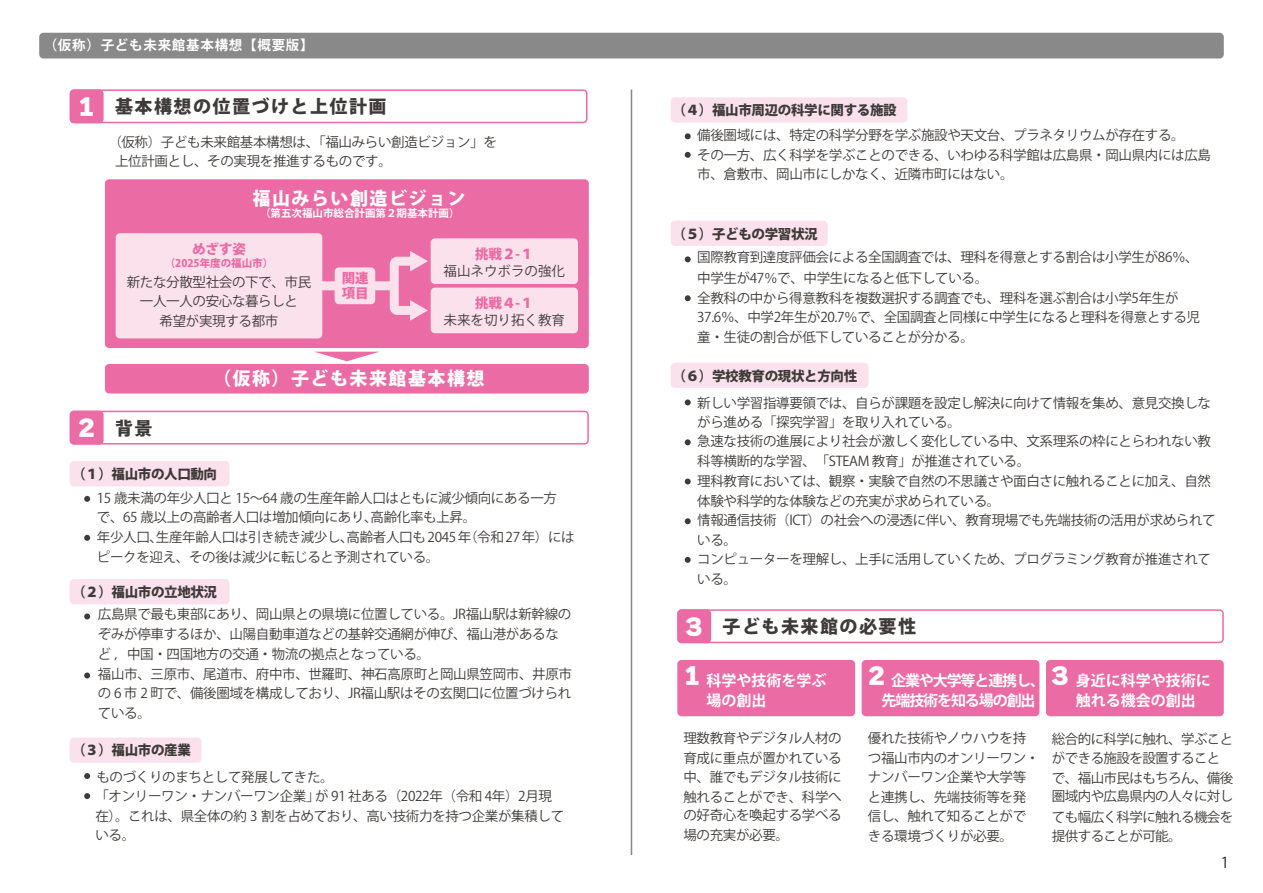
<style>
.page{position:relative;width:1263px;height:893px;background:#fff}
.page>*{position:absolute;margin:0;border:0;box-sizing:border-box;transform-origin:0 0}
.t1{font:22.5px "Ruika 09";color:#fff}
.t2{font:22.35px "Ruika 09";color:#fff}
.t3{font:800 18px "Koz Go Pr 6 N";letter-spacing:.085em;color:#3e3a39}
.t4{font:800 18px "Koz Go Pr 6 N";letter-spacing:.085em;color:#fff}
.t5{font:700 15px/20px "Koz Go Pr 6 N";color:#fff}
.t6{font:700 15px/20px "Koz Go Pr 6 N";letter-spacing:-.075em;color:#fff}
.t7{font:15px "Koz Go Pr 6 N";color:#231f20}
.t8{font:13.5px/19.5px "Koz Go Pr 6 N";letter-spacing:-.025em;color:#3e3a39}
.t9{font:13.5px/19.2px "Koz Go Pr 6 N";letter-spacing:-.045em;color:#3e3a39}
.t10{font:800 13.5px "Koz Go Pr 6 N";letter-spacing:-.025em;color:#3e3a39}
.t11{font:700 13.5px "Koz Go Pr 6 N";letter-spacing:.055em;color:#fff}
.t12{font:800 13.5px/15px "Koz Go Pr 6 N";color:#eb6ba4}
.t13{font:13.5px "Koz Go Pr 6 N";color:#3e3a39}
.t14{font:700 10.5px "Koz Go Pr 6 N";color:#fff}
.t15{font:800 10.5px "Koz Go Pr 6 N";color:#eb6ba4}
</style>
<div class="page">
<div style="left:677px;top:660px;width:178px;height:56px;background:#eb6ba4;border-radius:4px"></div>
<div style="left:862px;top:660px;width:177px;height:56px;background:#eb6ba4;border-radius:4px"></div>
<div style="left:1046px;top:660px;width:178px;height:56px;background:#eb6ba4;border-radius:4px"></div>
<div style="left:70px;top:461px;width:159px;height:25px;background:#fbe1ec;border-radius:4px"></div>
<div style="left:671px;top:97px;width:236px;height:26px;background:#fbe1ec;border-radius:4px"></div>
<div style="left:671px;top:221px;width:157px;height:25px;background:#fbe1ec;border-radius:4px"></div>
<div style="left:671px;top:363px;width:197px;height:25px;background:#fbe1ec;border-radius:4px"></div>
<div style="left:70px;top:579px;width:159px;height:25px;background:#fbe1ec;border-radius:4px"></div>
<div style="left:70px;top:737px;width:132px;height:26px;background:#fbe1ec;border-radius:4px"></div>
<div style="left:105px;top:179px;width:484px;height:169px;background:#eb6ba4;border-radius:4px"></div>
<div style="left:39px;top:33px;width:1185px;height:26px;background:#898989;border-radius:4px"></div>
<div style="left:105px;top:364px;width:484px;height:29px;background:#eb6ba4;border-radius:4px"></div>
<svg style="left:70px;top:89px;width:517px;height:34px"></svg>
<svg style="left:84px;top:496px;width:6px;height:6px"></svg>
<svg style="left:84px;top:535px;width:6px;height:6px"></svg>
<svg style="left:84px;top:613px;width:6px;height:6px"></svg>
<svg style="left:84px;top:672px;width:6px;height:6px"></svg>
<svg style="left:84px;top:773px;width:6px;height:6px"></svg>
<svg style="left:84px;top:793px;width:6px;height:6px"></svg>
<svg style="left:685px;top:133px;width:6px;height:6px"></svg>
<svg style="left:685px;top:152px;width:6px;height:6px"></svg>
<svg style="left:685px;top:256px;width:6px;height:6px"></svg>
<svg style="left:685px;top:399px;width:6px;height:6px"></svg>
<svg style="left:685px;top:439px;width:6px;height:6px"></svg>
<svg style="left:685px;top:478px;width:6px;height:6px"></svg>
<svg style="left:685px;top:518px;width:6px;height:6px"></svg>
<svg style="left:685px;top:557px;width:6px;height:6px"></svg>
<svg style="left:685px;top:295px;width:6px;height:6px"></svg>
<hr style="left:631px;top:89px;width:1px;height:766px;background:#898989">
<div style="left:116px;top:233px;width:206px;height:105px;background:#fbe1ec;border-radius:4px"></div>
<div style="left:335px;top:267px;width:40px;height:37px;background:#fbe1ec;border-radius:4px"></div>
<svg style="left:385px;top:251px;width:43px;height:70px"></svg>
<div style="left:431px;top:238px;width:147px;height:46px;background:#fbe1ec;border-radius:4px"></div>
<div style="left:431px;top:288px;width:147px;height:45px;background:#fbe1ec;border-radius:4px"></div>
<div style="left:311px;top:281px;width:86px;height:9px;background:#fbe1ec"></div>
<svg style="left:315px;top:352px;width:63px;height:9px"></svg>
<svg style="left:70px;top:411px;width:519px;height:34px"></svg>
<svg style="left:677px;top:609px;width:547px;height:34px"></svg>
<p class="t11" style="left:44px;top:37px;width:271px">（仮称）子ども未来館基本構想【概要版】</p>
<h2 class="t2" style="left:78px;top:95px;width:19px">1</h2>
<h3 class="t3" style="left:115px;top:96px;width:273px">基本構想の位置づけと上位計画</h3>
<p class="t8" style="left:115px;top:132px;width:383px;text-indent:-7px">（仮称）子ども未来館基本構想は、「福山みらい創造ビジョン」を上位計画とし、その実現を推進するものです。</p>
<h3 class="t4" style="left:253px;top:189px;width:215px">福山みらい創造ビジョン</h3>
<p class="t14" style="left:260px;top:208px;width:201px">（第五次福山市総合計画第２期基本計画）</p>
<p class="t12" style="left:192px;top:242px;width:55px">めざす姿</p>
<p class="t15" style="left:165px;top:258px;width:110px">（2025年度の福山市）</p>
<p class="t8" style="left:127px;top:273px;width:186px;text-align:center">新たな分散型社会の下で、市民一人一人の安心な暮らしと<br>希望が実現する都市</p>
<p class="t12" style="left:342px;top:271px;width:28px">関連項目</p>
<p class="t12" style="left:475px;top:247px;width:60px">挑戦２-１</p>
<p class="t13" style="left:444px;top:263px;width:123px">福山ネウボラの強化</p>
<p class="t12" style="left:475px;top:296px;width:60px">挑戦４-１</p>
<p class="t8" style="left:444px;top:311px;width:123px">未来を切り拓く教育</p>
<h3 class="t3" style="left:115px;top:418px;width:39px">背景</h3>
<h3 class="t4" style="left:213px;top:369px;width:273px">（仮称）子ども未来館基本構想</h3>
<p class="t10" style="left:72px;top:467px;width:147px">（１）福山市の人口動向</p>
<p class="t8" style="left:97px;top:489px;width:479px">15 歳未満の年少人口と 15～64 歳の生産年齢人口はともに減少傾向にある一方<br>で、65 歳以上の高齢者人口は増加傾向にあり、高齢化率も上昇。<br>年少人口、生産年齢人口は引き続き減少し、高齢者人口も2045 年（令和 27年）にはピークを迎え、その後は減少に転じると予測されている。</p>
<p class="t10" style="left:72px;top:584px;width:147px">（２）福山市の立地状況</p>
<p class="t8" style="left:98px;top:605px;width:476px">広島県で最も東部にあり、岡山県との県境に位置している。JR福山駅は新幹線のぞみが停車するほか、山陽自動車道などの基幹交通網が伸び、福山港があるなど ，中国・四国地方の交通・物流の拠点となっている。<br>福山市、三原市、尾道市、府中市、世羅町、神石高原町と岡山県笠岡市、井原市の 6 市 2 町で、備後圏域を構成しており、JR福山駅はその玄関口に位置づけられている。</p>
<p class="t10" style="left:72px;top:742px;width:120px">（３）福山市の産業</p>
<p class="t8" style="left:95px;top:767px;width:470px">ものづくりのまちとして発展してきた。<br>「オンリーワン・ナンバーワン企業」 が 91 社ある（2022年（令和 4年）2月現在）。これは、県全体の約 3 割を占めており、高い技術力を持つ企業が集積している。</p>
<p class="t10" style="left:672px;top:103px;width:226px">（４）福山市周辺の科学に関する施設</p>
<p class="t8" style="left:697px;top:126px;width:515px">備後圏域には、特定の科学分野を学ぶ施設や天文台、プラネタリウムが存在する。<br>その一方、広く科学を学ぶことのできる、いわゆる科学館は広島県・岡山県内には広島市、倉敷市、岡山市にしかなく、近隣市町にはない。</p>
<p class="t10" style="left:673px;top:227px;width:147px">（５）子どもの学習状況</p>
<p class="t8" style="left:697px;top:248px;width:504px">国際教育到達度評価会による全国調査では、理科を得意とする割合は小学生が86％、中学生が47％で、中学生になると低下している。<br>全教科の中から得意教科を複数選択する調査でも、理科を選ぶ割合は小学5年生が37.6％、中学2年生が20.7％で、全国調査と同様に中学生になると理科を得意とする児童・生徒の割合が低下していることが分かる。</p>
<p class="t10" style="left:672px;top:369px;width:186px">（６）学校教育の現状と方向性</p>
<p class="t8" style="left:697px;top:394px;width:520px">新しい学習指導要領では、自らが課題を設定し解決に向けて情報を集め、意見交換しながら進める「探究学習」を取り入れている。<br>急速な技術の進展により社会が激しく変化している中、文系理系の枠にとらわれない教科等横断的な学習、「STEAM 教育」が推進されている。<br>理科教育においては、観察・実験で自然の不思議さや面白さに触れることに加え、自然体験や科学的な体験などの充実が求められている。<br>情報通信技術（ICT）の社会への浸透に伴い、教育現場でも先端技術の活用が求められている。<br>コンピューターを理解し、上手に活用していくため、プログラミング教育が推進されている。</p>
<h3 class="t3" style="left:723px;top:616px;width:195px">子ども未来館の必要性</h3>
<p class="t5" style="left:707px;top:671px;width:121px">科学や技術を学ぶ場の創出</p>
<h1 class="t1" style="left:683px;top:664px;width:19px">1</h1>
<p class="t6" style="left:882px;top:670px;width:165px;text-indent:9px">企業や大学等と連携し、先端技術を知る場の創出</p>
<p class="t5" style="left:1076px;top:670px;width:136px">身近に科学や技術に触れる機会の創出</p>
<p class="t8" style="left:683px;top:729px;width:160px;text-align:justify">理数教育やデジタル人材の育成に重点が置かれている中、誰でもデジタル技術に触れることができ、科学への好奇心を喚起する学べる場の充実が必要。</p>
<p class="t8" style="left:868px;top:729px;width:173px">優れた技術やノウハウを持つ福山市内のオンリーワン・ナンバーワン企業や大学等と連携し、先端技術等を発信し、触れて知ることができる環境づくりが必要。</p>
<p class="t9" style="left:1052px;top:729px;width:183px">総合的に科学に触れ、学ぶことができる施設を設置することで、福山市民はもちろん、備後圏域内や広島県内の人々に対し</p>
<p class="t9" style="left:1052px;top:807px;width:183px">ても幅広く科学に触れる機会を提供することが可能。</p>
<p class="t7" style="left:1221px;top:854px;width:10px">1</p>
</div>
